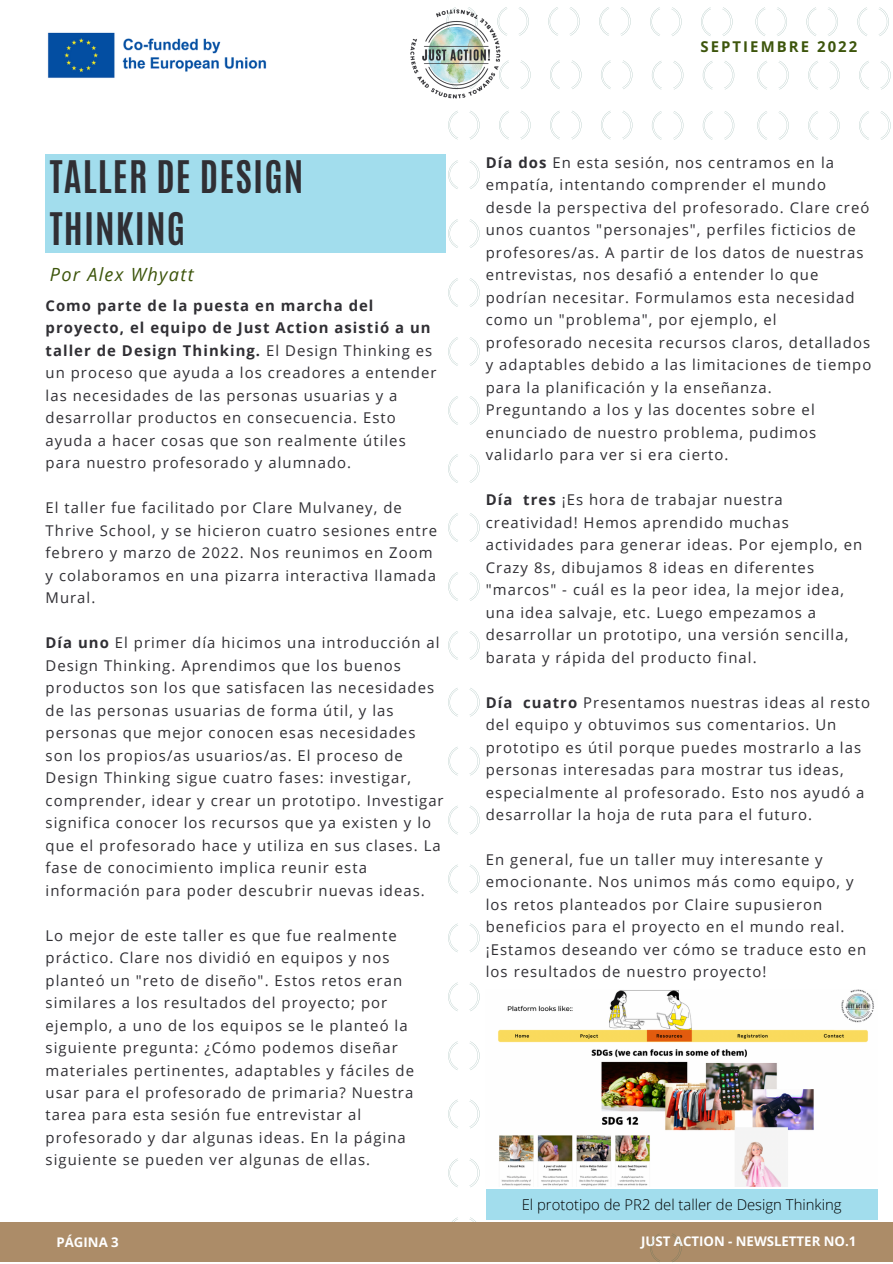
<style>
.page{position:relative;width:893px;height:1264px;background:#fff}
.page>*{position:absolute;margin:0;border:0;box-sizing:border-box;transform-origin:0 0}
.t1{font:700 37.5px/51.8px "Antonio";letter-spacing:.03em;color:#302f34}
.t2{font:italic 18.15px "Open Sans";letter-spacing:.07em;color:#3d550c}
.t3{font:14.85px/22.5px "Open Sans";letter-spacing:.07em;color:#302f34}
.t4{font:300 14.85px "Open Sans";color:#000}
.t5{font:700 14.85px "Open Sans";letter-spacing:.14em;color:#3d550c}
.t6{font:700 13.2px "Open Sans";color:#fff}
.s1{font-weight:700}
</style>
<div class="page">
<svg style="left:452px;top:1217px;width:24px;height:5px"></svg>
<svg style="left:448px;top:631px;width:31px;height:29px"></svg>
<svg style="left:448px;top:572px;width:31px;height:29px"></svg>
<svg style="left:448px;top:1158px;width:31px;height:29px"></svg>
<svg style="left:448px;top:513px;width:31px;height:29px"></svg>
<svg style="left:448px;top:1099px;width:31px;height:29px"></svg>
<svg style="left:448px;top:454px;width:31px;height:29px"></svg>
<svg style="left:448px;top:1041px;width:31px;height:29px"></svg>
<svg style="left:448px;top:396px;width:31px;height:29px"></svg>
<svg style="left:448px;top:982px;width:31px;height:29px"></svg>
<svg style="left:448px;top:337px;width:31px;height:29px"></svg>
<svg style="left:448px;top:923px;width:31px;height:29px"></svg>
<svg style="left:448px;top:278px;width:31px;height:29px"></svg>
<svg style="left:448px;top:864px;width:31px;height:29px"></svg>
<svg style="left:448px;top:219px;width:31px;height:29px"></svg>
<svg style="left:448px;top:805px;width:31px;height:29px"></svg>
<svg style="left:448px;top:160px;width:31px;height:29px"></svg>
<svg style="left:448px;top:747px;width:31px;height:28px"></svg>
<svg style="left:757px;top:111px;width:31px;height:29px"></svg>
<svg style="left:499px;top:111px;width:31px;height:29px"></svg>
<svg style="left:808px;top:111px;width:31px;height:29px"></svg>
<svg style="left:550px;top:111px;width:31px;height:29px"></svg>
<svg style="left:652px;top:111px;width:31px;height:29px"></svg>
<svg style="left:448px;top:688px;width:31px;height:28px"></svg>
<svg style="left:859px;top:111px;width:31px;height:29px"></svg>
<svg style="left:448px;top:111px;width:31px;height:29px"></svg>
<svg style="left:601px;top:111px;width:31px;height:29px"></svg>
<svg style="left:702px;top:111px;width:32px;height:29px"></svg>
<svg style="left:757px;top:61px;width:31px;height:29px"></svg>
<svg style="left:504px;top:60px;width:26px;height:29px"></svg>
<svg style="left:808px;top:61px;width:31px;height:29px"></svg>
<svg style="left:550px;top:60px;width:31px;height:29px"></svg>
<svg style="left:652px;top:61px;width:31px;height:29px"></svg>
<svg style="left:859px;top:61px;width:31px;height:29px"></svg>
<svg style="left:601px;top:60px;width:31px;height:29px"></svg>
<svg style="left:702px;top:61px;width:32px;height:29px"></svg>
<svg style="left:755px;top:7px;width:32px;height:29px"></svg>
<svg style="left:504px;top:7px;width:25px;height:29px"></svg>
<svg style="left:806px;top:7px;width:31px;height:29px"></svg>
<svg style="left:548px;top:7px;width:31px;height:29px"></svg>
<svg style="left:650px;top:7px;width:31px;height:29px"></svg>
<svg style="left:857px;top:7px;width:31px;height:29px"></svg>
<svg style="left:599px;top:7px;width:31px;height:29px"></svg>
<svg style="left:701px;top:7px;width:31px;height:29px"></svg>
<div style="left:0;top:1222px;width:892px;height:40px;background:#ac8c68"></div>
<div style="left:46px;top:154px;width:400px;height:98px;background:#a2dded"></div>
<img style="left:47px;top:32px;width:220px;height:46px">
<img style="left:410px;top:7px;width:94px;height:92px">
<svg style="left:650px;top:1233px;width:31px;height:29px"></svg>
<div style="left:486px;top:1189px;width:391px;height:30px;background:#a2dded"></div>
<img style="left:498px;top:989px;width:376px;height:197px">
<h1 class="t1" style="left:50px;top:151px;width:255px">TALLER DE DESIGN<br>THINKING</h1>
<p class="t2" style="left:50px;top:261px;width:145px">Por Alex Whyatt</p>
<p class="t3" style="left:46px;top:294px;width:392px"><span class="s1">Como parte de la puesta en marcha del proyecto, el equipo de Just Action asistió a un taller de Design Thinking.</span> El Design Thinking es un proceso que ayuda a los creadores a entender las necesidades de las personas usuarias y a desarrollar productos en consecuencia. Esto ayuda a hacer cosas que son realmente útiles para nuestro profesorado y alumnado.</p>
<p class="t3" style="left:46px;top:496px;width:393px">El taller fue facilitado por Clare Mulvaney, de Thrive School, y se hicieron cuatro sesiones entre febrero y marzo de 2022. Nos reunimos en Zoom y colaboramos en una pizarra interactiva llamada Mural.</p>
<p class="t3" style="left:46px;top:631px;width:399px"><span class="s1">Día uno</span> El primer día hicimos una introducción al Design Thinking. Aprendimos que los buenos productos son los que satisfacen las necesidades de las personas usuarias de forma útil, y las personas que mejor conocen esas necesidades son los propios/as usuarios/as. El proceso de Design Thinking sigue cuatro fases: investigar, comprender, idear y crear un prototipo. Investigar significa conocer los recursos que ya existen y lo que el profesorado hace y utiliza en sus clases. La fase de conocimiento implica reunir esta información para poder descubrir nuevas ideas.</p>
<p class="t3" style="left:46px;top:923px;width:370px">Lo mejor de este taller es que fue realmente práctico. Clare nos dividió en equipos y nos planteó un "reto de diseño". Estos retos eran similares a los resultados del proyecto; por ejemplo, a uno de los equipos se le planteó la siguiente pregunta: ¿Cómo podemos diseñar materiales pertinentes, adaptables y fáciles de usar para el profesorado de primaria? Nuestra tarea para esta sesión fue entrevistar al profesorado y dar algunas ideas. En la página siguiente se pueden ver algunas de ellas.</p>
<p class="t5" style="left:700px;top:36px;width:158px">SEPTIEMBRE 2022</p>
<p class="t3" style="left:486px;top:151px;width:387px"><span class="s1">Día dos</span> En esta sesión, nos centramos en la empatía, intentando comprender el mundo desde la perspectiva del profesorado. Clare creó unos cuantos "personajes", perfiles ficticios de profesores/as. A partir de los datos de nuestras entrevistas, nos desafió a entender lo que podrían necesitar. Formulamos esta necesidad como un "problema", por ejemplo, el profesorado necesita recursos claros, detallados y adaptables debido a las limitaciones de tiempo para la planificación y la enseñanza.<br>Preguntando a los y las docentes sobre el enunciado de nuestro problema, pudimos validarlo para ver si era cierto.</p>
<p class="t3" style="left:486px;top:488px;width:378px"><span class="s1">Día tres</span> ¡Es hora de trabajar nuestra creatividad! Hemos aprendido muchas actividades para generar ideas. Por ejemplo, en Crazy 8s, dibujamos 8 ideas en diferentes "marcos" - cuál es la peor idea, la mejor idea, una idea salvaje, etc. Luego empezamos a desarrollar un prototipo, una versión sencilla, barata y rápida del producto final.</p>
<p class="t3" style="left:486px;top:690px;width:386px"><span class="s1">Día cuatro</span> Presentamos nuestras ideas al resto del equipo y obtuvimos sus comentarios. Un prototipo es útil porque puedes mostrarlo a las personas interesadas para mostrar tus ideas, especialmente al profesorado. Esto nos ayudó a desarrollar la hoja de ruta para el futuro.</p>
<p class="t3" style="left:486px;top:848px;width:382px">En general, fue un taller muy interesante y emocionante. Nos unimos más como equipo, y los retos planteados por Claire supusieron beneficios para el proyecto en el mundo real. ¡Estamos deseando ver cómo se traduce esto en los resultados de nuestro proyecto!</p>
<p class="t4" style="left:521px;top:1194px;width:321px">El prototipo de PR2 del taller de Design Thinking</p>
<p class="t6" style="left:57px;top:1232px;width:64px">PÁGINA 3</p>
<p class="t6" style="left:641px;top:1232px;width:217px">JUST ACTION - NEWSLETTER NO.1</p>
</div>
